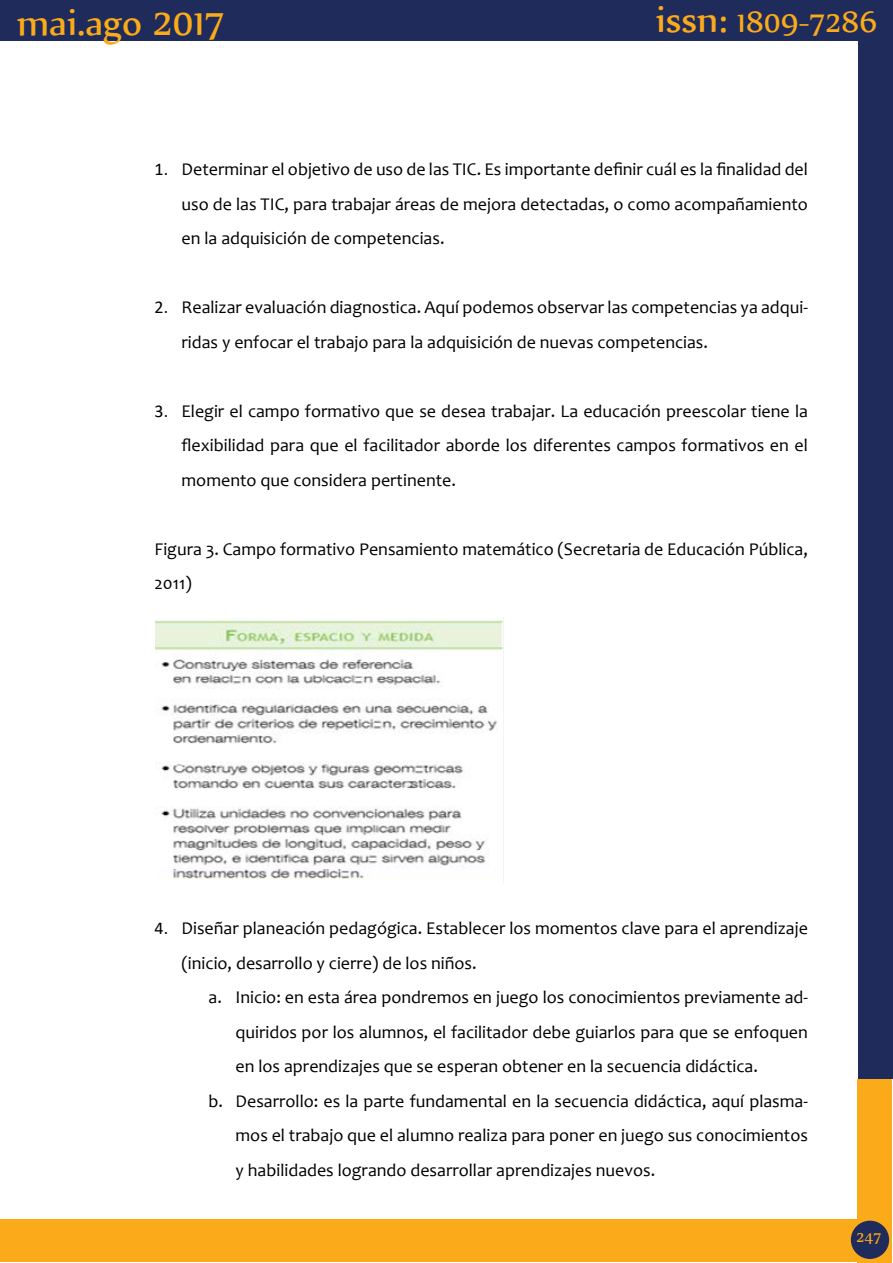
<style>
.page{position:relative;width:893px;height:1263px;background:#fff}
.page>*{position:absolute;margin:0;border:0;box-sizing:border-box;transform-origin:0 0}
.t1{font:45px "Nyala";color:#fbaa19}
.t2{font:36px "Nyala";color:#fbaa19}
.t3{font:18px/34.5px "Candara";color:#000}
.t4{font:18px "Nyala";color:#fbaa19}
.s1{font-size:45px}
.s2{font-family:"Calibri"}
</style>
<div class="page">
<div style="left:858px;top:0;width:34px;height:1079px;background:#1e2b5b"></div>
<div style="left:0;top:0;width:890px;height:41px;background:#1e2b5b"></div>
<div style="left:857px;top:1079px;width:34px;height:184px;background:#fbaa19"></div>
<div style="left:0;top:1219px;width:860px;height:43px;background:#fbaa19"></div>
<div style="left:851px;top:1221px;width:38px;height:38px;background:#1e2b5b;border-radius:50%"></div>
<img style="left:155px;top:617px;width:349px;height:267px">
<h1 class="t1" style="left:17px;top:-6px;width:210px">mai.ago 2017</h1>
<h2 class="t2" style="left:656px;top:0;width:223px"><span class="s1">issn:</span> 1809-7286</h2>
<p class="t3" style="left:182px;top:152px;width:628px;text-align:justify;text-indent:-27px"><span class="s2">1.</span> Determinar el objetivo de uso de las TIC. Es importante definir cuál es la finalidad del uso de las TIC, para trabajar áreas de mejora detectadas, o como acompañamiento en la adquisición de competencias.</p>
<p class="t3" style="left:182px;top:290px;width:628px;text-indent:-27px"><span class="s2">2.</span> Realizar evaluación diagnostica. Aquí podemos observar las competencias ya adqui&shy;ridas y enfocar el trabajo para la adquisición de nuevas competencias.</p>
<p class="t3" style="left:182px;top:393px;width:628px;text-align:justify;text-indent:-27px"><span class="s2">3.</span> Elegir el campo formativo que se desea trabajar. La educación preescolar tiene la flexibilidad para que el facilitador aborde los diferentes campos formativos en el momento que considera pertinente.</p>
<p class="t3" style="left:155px;top:531px;width:655px">Figura 3. Campo formativo Pensamiento matemático (Secretaria de Educación Pública,<br>2011)</p>
<p class="t3" style="left:182px;top:911px;width:628px;text-indent:-27px"><span class="s2">4.</span> Diseñar planeación pedagógica. Establecer los momentos clave para el aprendizaje (inicio, desarrollo y cierre) de los niños.</p>
<p class="t3" style="left:209px;top:980px;width:601px">a. Inicio: en esta área pondremos en juego los conocimientos previamente ad-</p>
<p class="t3" style="left:236px;top:1014px;width:574px">quiridos por los alumnos, el facilitador debe guiarlos para que se enfoquen</p>
<p class="t3" style="left:236px;top:1049px;width:524px">en los aprendizajes que se esperan obtener en la secuencia didáctica.</p>
<p class="t3" style="left:209px;top:1083px;width:601px">b. Desarrollo: es la parte fundamental en la secuencia didáctica, aquí plasma-</p>
<p class="t3" style="left:236px;top:1118px;width:574px">mos el trabajo que el alumno realiza para poner en juego sus conocimientos</p>
<p class="t3" style="left:236px;top:1152px;width:421px">y habilidades logrando desarrollar aprendizajes nuevos.</p>
<p class="t4" style="left:856px;top:1226px;width:26px">247</p>
</div>
